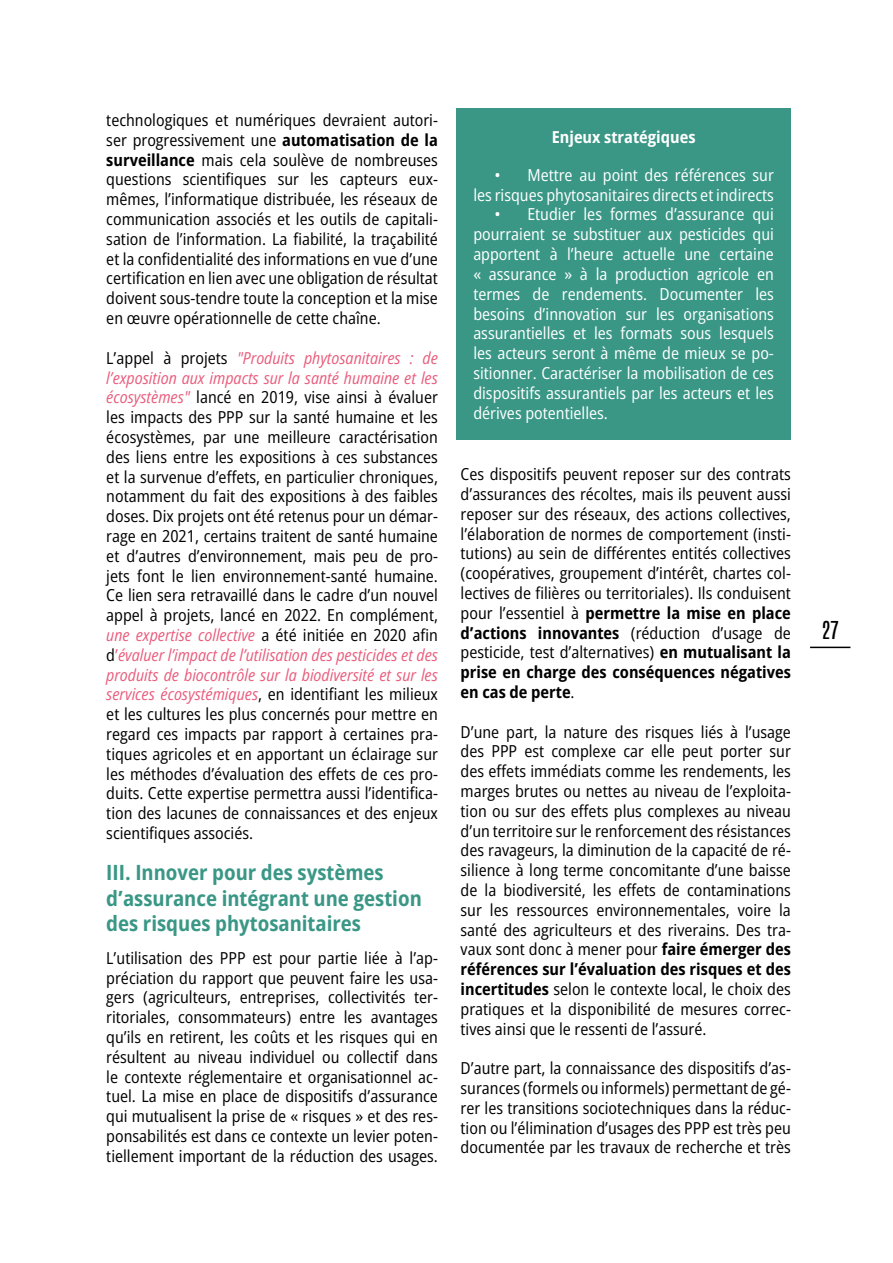
<style>
.page{position:relative;width:893px;height:1263px;background:#fff}
.page>*{position:absolute;margin:0;border:0;box-sizing:border-box;transform-origin:0 0}
.t1{font:700 semi-condensed 21px/25.2px "Open Sans";color:#3a9786}
.t2{font:21px "Antonio";color:#000}
.t3{font:semi-condensed 16.5px/19.8px "Open Sans";color:#000;text-align:justify}
.t4{font:semi-condensed 16.5px/19.8px "Open Sans";color:#fff;text-align:right}
.t5{font:700 semi-condensed 16.5px "Open Sans";color:#fff}
.s1{font-weight:700}
.s2{font-style:italic;color:#e95d7d}
.s3{color:#e95d7d}
</style>
<div class="page">
<hr style="left:810px;top:647px;width:40px;height:1px;background:#000">
<div style="left:456px;top:108px;width:335px;height:332px;background:#3a9786"></div>
<p class="t3" style="left:106px;top:110px;width:333px">technologiques et numériques devraient autori&shy;ser progressivement une <span class="s1">automatisation de la surveillance</span> mais cela soulève de nombreuses questions scientifiques sur les capteurs eux&shy;mêmes, l’informatique distribuée, les réseaux de communication associés et les outils de capitali&shy;sation de l’information. La fiabilité, la traçabilité et la confidentialité des informations en vue d’une certification en lien avec une obligation de résultat doivent sous-tendre toute la conception et la mise en œuvre opérationnelle de cette chaîne.</p>
<p class="t3" style="left:106px;top:347px;width:333px">L’appel à projets <span class="s2">"Produits phytosanitaires : de l’exposition aux impacts sur la santé humaine et les écosystèmes"</span> lancé en 2019, vise ainsi à évaluer les impacts des PPP sur la santé humaine et les écosystèmes, par une meilleure caractérisation des liens entre les expositions à ces substances et la survenue d’effets, en particulier chroniques, notamment du fait des expositions à des faibles doses. Dix projets ont été retenus pour un démar&shy;rage en 2021, certains traitent de santé humaine et d’autres d’environnement, mais peu de pro&shy;jets font le lien environnement-santé humaine.<br>Ce lien sera retravaillé dans le cadre d’un nouvel appel à projets, lancé en 2022. En complément, <span class="s2">une expertise collective</span> a été initiée en 2020 afin d<span class="s3">’</span><span class="s2">évaluer l’impact de l’utilisation des pesticides et des produits de biocontrôle sur la biodiversité et sur les services écosystémiques</span>, en identifiant les milieux et les cultures les plus concernés pour mettre en regard ces impacts par rapport à certaines pra&shy;tiques agricoles et en apportant un éclairage sur les méthodes d’évaluation des effets de ces pro&shy;duits. Cette expertise permettra aussi l’identifica&shy;tion des lacunes de connaissances et des enjeux scientifiques associés.</p>
<p class="t1" style="left:106px;top:860px;width:317px">III. Innover pour des systèmes d’assurance intégrant une gestion des risques phytosanitaires</p>
<p class="t3" style="left:106px;top:947px;width:333px">L’utilisation des PPP est pour partie liée à l’ap&shy;préciation du rapport que peuvent faire les usa&shy;gers (agriculteurs, entreprises, collectivités ter&shy;ritoriales, consommateurs) entre les avantages qu’ils en retirent, les coûts et les risques qui en résultent au niveau individuel ou collectif dans le contexte réglementaire et organisationnel ac&shy;tuel. La mise en place de dispositifs d’assurance qui mutualisent la prise de « risques » et des res&shy;ponsabilités est dans ce contexte un levier poten&shy;tiellement important de la réduction des usages.</p>
<p class="t5" style="left:552px;top:126px;width:145px">Enjeux stratégiques</p>
<p class="t4" style="left:473px;top:165px;width:302px">• Mettre au point des références sur les risques phytosanitaires directs et indirects</p>
<p class="t4" style="left:473px;top:204px;width:302px;text-align:justify;text-indent:21px">• Etudier les formes d’assurance qui pourraient se substituer aux pesticides qui apportent à l’heure actuelle une certaine « assurance » à la production agricole en termes de rendements. Documenter les besoins d’innovation sur les organisations assurantielles et les formats sous lesquels les acteurs seront à même de mieux se po&shy;sitionner. Caractériser la mobilisation de ces dispositifs assurantiels par les acteurs et les dérives potentielles.</p>
<p class="t3" style="left:461px;top:464px;width:332px">Ces dispositifs peuvent reposer sur des contrats d’assurances des récoltes, mais ils peuvent aussi reposer sur des réseaux, des actions collectives, l’élaboration de normes de comportement (insti&shy;tutions) au sein de différentes entités collectives (coopératives, groupement d’intérêt, chartes col&shy;lectives de filières ou territoriales). Ils conduisent pour l’essentiel à <span class="s1">permettre la mise en place d’actions innovantes</span> (réduction d’usage de pesticide, test d’alternatives) <span class="s1">en mutualisant la prise en charge des conséquences négatives en cas de perte</span>.</p>
<p class="t3" style="left:461px;top:721px;width:332px">D’une part, la nature des risques liés à l’usage des PPP est complexe car elle peut porter sur des effets immédiats comme les rendements, les marges brutes ou nettes au niveau de l’exploita&shy;tion ou sur des effets plus complexes au niveau d’un territoire sur le renforcement des résistances des ravageurs, la diminution de la capacité de ré&shy;silience à long terme concomitante d’une baisse de la biodiversité, les effets de contaminations sur les ressources environnementales, voire la santé des agriculteurs et des riverains. Des tra&shy;vaux sont donc à mener pour <span class="s1">faire émerger des références sur l’évaluation des risques et des incertitudes</span> selon le contexte local, le choix des pratiques et la disponibilité de mesures correc&shy;tives ainsi que le ressenti de l’assuré.</p>
<p class="t3" style="left:461px;top:1058px;width:332px">D’autre part, la connaissance des dispositifs d’as&shy;surances (formels ou informels) permettant de gé&shy;rer les transitions sociotechniques dans la réduc&shy;tion ou l’élimination d’usages des PPP est très peu documentée par les travaux de recherche et très</p>
<p class="t2" style="left:821px;top:615px;width:19px">27</p>
</div>
